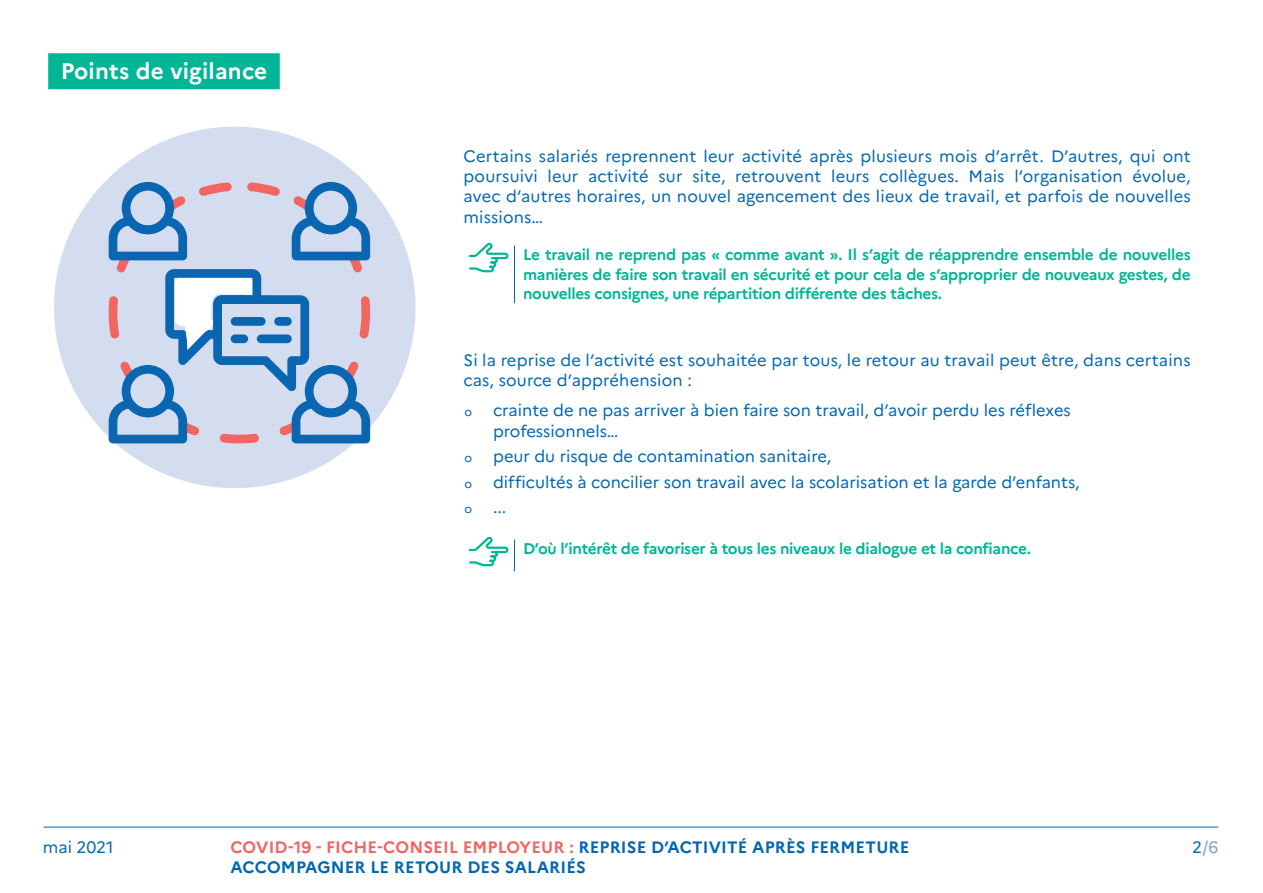
<style>
.page{position:relative;width:1263px;height:893px;background:#fff}
.page>*{position:absolute;margin:0;border:0;box-sizing:border-box;transform-origin:0 0}
.t1{font:700 22.5px "Marianne";letter-spacing:.01em;color:#fff}
.t2{font:16.5px/20.2px "Marianne";color:#0066b3}
.t3{font:700 16.5px/19.8px "Marianne";letter-spacing:.01em;color:#0066b3}
.t4{font:16.5px "Marianne";color:#80a0d3}
.t5{font:700 15.45px/19.5px "Marianne";letter-spacing:-.02em;color:#00b696;text-align:justify}
.t6{font:12px "Marianne";color:#0066b3}
.s1{color:#f16662}
.s2{color:#0066b3}
</style>
<div class="page">
<hr style="left:44px;top:827px;width:1174px;height:1px;background:#0066b3">
<div style="left:54px;top:127px;width:361px;height:361px;background:#d4dcf0;border-radius:50%"></div>
<svg style="left:109px;top:182px;width:261px;height:261px"></svg>
<div style="left:48px;top:53px;width:232px;height:36px;background:#00b696"></div>
<hr style="left:514px;top:246px;width:1px;height:57px;background:#0066b3">
<svg style="left:468px;top:242px;width:41px;height:31px"></svg>
<hr style="left:514px;top:539px;width:1px;height:32px;background:#0066b3">
<svg style="left:468px;top:536px;width:41px;height:31px"></svg>
<h1 class="t1" style="left:61px;top:57px;width:208px">Points de vigilance</h1>
<p class="t2" style="left:463px;top:146px;width:729px;text-align:justify">Certains salariés reprennent leur activité après plusieurs mois d’arrêt. D’autres, qui ont poursuivi leur activité sur site, retrouvent leurs collègues. Mais l’organisation évolue, avec d’autres horaires, un nouvel agencement des lieux de travail, et parfois de nouvelles missions…</p>
<p class="t5" style="left:523px;top:245px;width:669px">Le travail ne reprend pas « comme avant ». Il s’agit de réapprendre ensemble de nouvelles manières de faire son travail en sécurité et pour cela de s’approprier de nouveaux gestes, de nouvelles consignes, une répartition différente des tâches.</p>
<p class="t2" style="left:463px;top:350px;width:729px">Si la reprise de l’activité est souhaitée par tous, le retour au travail peut être, dans certains cas, source d’appréhension :</p>
<p class="t6" style="left:464px;top:405px;width:9px">o</p>
<p class="t2" style="left:493px;top:400px;width:579px;line-height:21px">crainte de ne pas arriver à bien faire son travail, d’avoir perdu les réflexes professionnels…</p>
<p class="t6" style="left:464px;top:451px;width:9px">o</p>
<p class="t2" style="left:493px;top:446px;width:340px">peur du risque de contamination sanitaire,</p>
<p class="t6" style="left:464px;top:476px;width:9px">o</p>
<p class="t2" style="left:493px;top:472px;width:588px">difficultés à concilier son travail avec la scolarisation et la garde d’enfants,</p>
<p class="t6" style="left:464px;top:501px;width:9px">o</p>
<p class="t2" style="left:493px;top:497px;width:15px">...</p>
<p class="t5" style="left:523px;top:539px;width:509px">D’où l’intérêt de favoriser à tous les niveaux le dialogue et la confiance.</p>
<p class="t3" style="left:230px;top:837px;width:681px"><span class="s1">COVID-19 - FICHE-CONSEIL EMPLOYEUR :</span> REPRISE D’ACTIVITÉ APRÈS FERMETURE<br>ACCOMPAGNER LE RETOUR DES SALARIÉS</p>
<p class="t2" style="left:43px;top:837px;width:72px">mai 2021</p>
<p class="t4" style="left:1192px;top:837px;width:28px"><span class="s2">2</span>/6</p>
</div>
